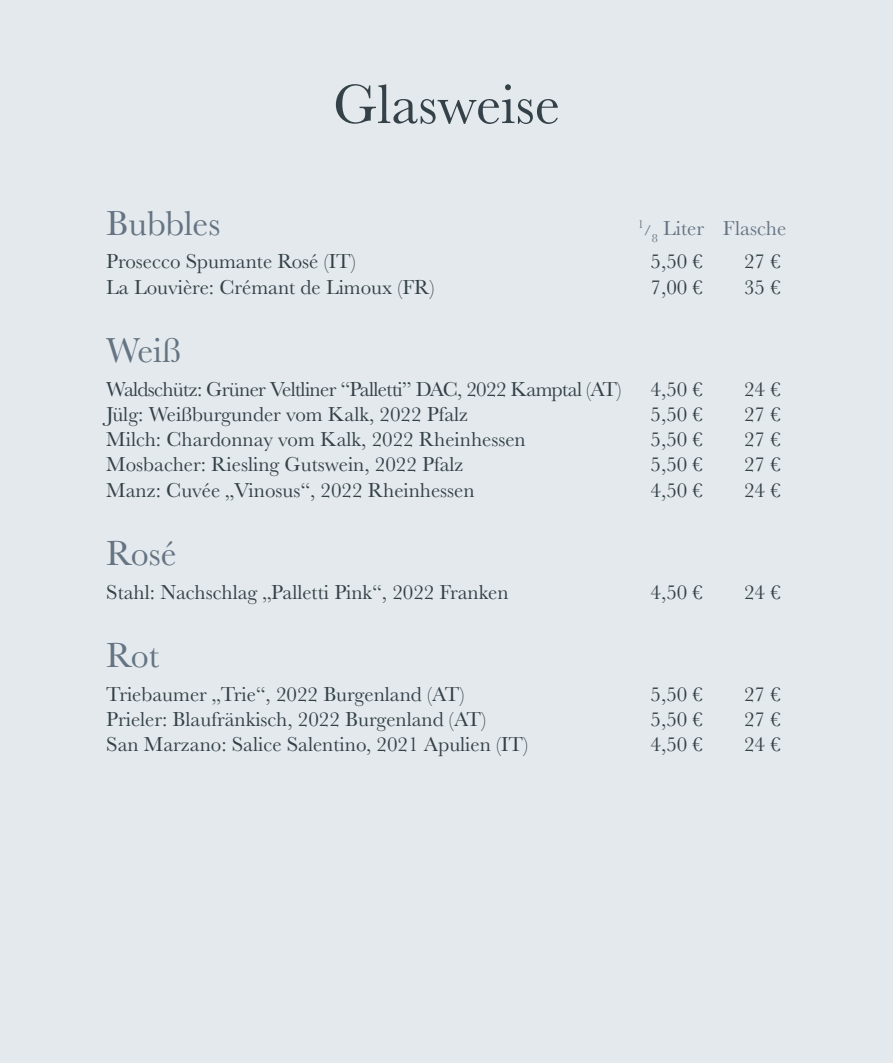
<style>
.page{position:relative;width:893px;height:1063px;background:#e3e9ec}
.page>*{position:absolute;margin:0;border:0;box-sizing:border-box;transform-origin:0 0}
.t1{font:57.6px "Baskerville";color:#344149}
.t2{font:36px "Baskerville";color:#657483}
.t3{font:21px "Baskerville";color:#344149}
.t4{font:21px "Baskerville";letter-spacing:-.03em;color:#344149}
.t5{font:21px "Baskerville";color:#657483}
.t6{font:15px "Baskerville";color:#657483}
.t7{font:12.3px "Baskerville";color:#657483}
</style>
<div class="page">
<h1 class="t1" style="left:333px;top:68px;width:229px">Glasweise</h1>
<h2 class="t2" style="left:106px;top:200px;width:116px">Bubbles</h2>
<p class="t7" style="left:638px;top:216px;width:8px">1</p>
<p class="t6" style="left:644px;top:220px;width:9px">/</p>
<p class="t5" style="left:652px;top:215px;width:136px"><sub>8</sub> Liter Flasche</p>
<p class="t3" style="left:106px;top:248px;width:251px">Prosecco Spumante Rosé (IT)</p>
<p class="t3" style="left:651px;top:248px;width:54px">5,50 €</p>
<p class="t3" style="left:744px;top:248px;width:38px">27 €</p>
<p class="t3" style="left:106px;top:273px;width:330px">La Louvière: Crémant de Limoux (FR)</p>
<p class="t3" style="left:651px;top:273px;width:54px">7,00 €</p>
<p class="t3" style="left:744px;top:273px;width:38px">35 €</p>
<h2 class="t2" style="left:106px;top:327px;width:76px">Weiß</h2>
<p class="t4" style="left:106px;top:376px;width:517px">Waldschütz: Grüner Veltliner “Palletti” DAC, 2022 Kamptal (AT)</p>
<p class="t3" style="left:651px;top:376px;width:54px">4,50 €</p>
<p class="t3" style="left:744px;top:376px;width:38px">24 €</p>
<p class="t3" style="left:106px;top:401px;width:363px">Jülg: Weißburgunder vom Kalk, 2022 Pfalz</p>
<p class="t3" style="left:651px;top:401px;width:54px">5,50 €</p>
<p class="t3" style="left:744px;top:401px;width:38px">27 €</p>
<p class="t3" style="left:106px;top:426px;width:421px">Milch: Chardonnay vom Kalk, 2022 Rheinhessen</p>
<p class="t3" style="left:651px;top:426px;width:54px">5,50 €</p>
<p class="t3" style="left:744px;top:426px;width:38px">27 €</p>
<p class="t3" style="left:106px;top:451px;width:359px">Mosbacher: Riesling Gutswein, 2022 Pfalz</p>
<p class="t3" style="left:651px;top:451px;width:54px">5,50 €</p>
<p class="t3" style="left:744px;top:451px;width:38px">27 €</p>
<p class="t3" style="left:106px;top:476px;width:370px">Manz: Cuvée „Vinosus“, 2022 Rheinhessen</p>
<p class="t3" style="left:651px;top:476px;width:54px">4,50 €</p>
<p class="t3" style="left:744px;top:476px;width:38px">24 €</p>
<h2 class="t2" style="left:106px;top:530px;width:72px">Rosé</h2>
<p class="t3" style="left:106px;top:578px;width:404px">Stahl: Nachschlag „Palletti Pink“, 2022 Franken</p>
<p class="t3" style="left:651px;top:578px;width:54px">4,50 €</p>
<p class="t3" style="left:744px;top:578px;width:38px">24 €</p>
<h2 class="t2" style="left:106px;top:632px;width:55px">Rot</h2>
<p class="t3" style="left:106px;top:681px;width:360px">Triebaumer „Trie“, 2022 Burgenland (AT)</p>
<p class="t3" style="left:651px;top:681px;width:54px">5,50 €</p>
<p class="t3" style="left:744px;top:681px;width:38px">27 €</p>
<p class="t3" style="left:106px;top:706px;width:382px">Prieler: Blaufränkisch, 2022 Burgenland (AT)</p>
<p class="t3" style="left:651px;top:706px;width:54px">5,50 €</p>
<p class="t3" style="left:744px;top:706px;width:38px">27 €</p>
<p class="t3" style="left:106px;top:731px;width:423px">San Marzano: Salice Salentino, 2021 Apulien (IT)</p>
<p class="t3" style="left:651px;top:731px;width:54px">4,50 €</p>
<p class="t3" style="left:744px;top:731px;width:38px">24 €</p>
</div>
